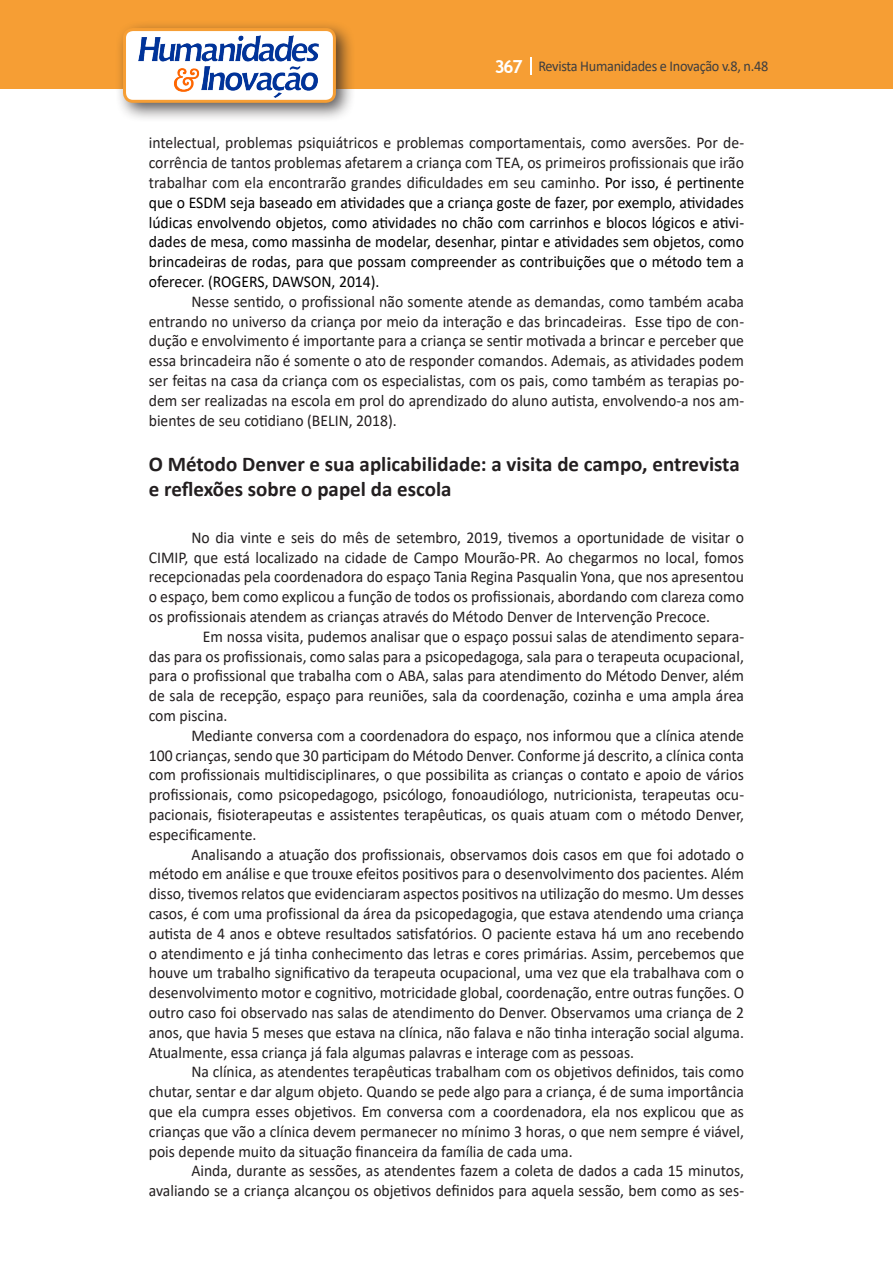
<style>
.page{position:relative;width:893px;height:1263px;background:#fff}
.page>*{position:absolute;margin:0;border:0;box-sizing:border-box;transform-origin:0 0}
.Titulo_2{font:700 21px/25.2px "Calibri";color:#231f20}
.Texto{font:16.5px/19.8px "Calibri";color:#231f20;text-align:justify;scale:.95 1}
.Texto-2{font:16.5px/19.8px "Calibri";color:#000;text-align:justify;scale:.95 1}
.t1{font:15px "Calibri";letter-spacing:-.02em;color:#3e3e3f;scale:.95 1}
.s1{font-family:"Trebuchet MS";font-weight:700;font-size:18px;color:#fff}
.s2{color:#231f20}
</style>
<div class="page">
<div style="left:0;top:0;width:893px;height:88px;background:#f69e34"></div>
<svg style="left:530px;top:57px;width:2px;height:18px"></svg>
<div style="left:115px;top:20px;width:241px;height:103px;background:#231f20;opacity:.75"></div>
<div style="left:125px;top:30px;width:209px;height:71px;background:#fff;border-radius:9px"></div>
<img style="left:138px;top:35px;width:181px;height:62px">
<div style="left:123px;top:28px;width:213px;height:75px;border:3px solid #f69e34;border-radius:9px"></div>
<p class="t1" style="left:495px;top:56px;width:290px"><span class="s1">367</span> Revista Humanidades e Inovação v.8, n.48</p>
<p class="Texto-2" style="left:149px;top:133px;width:628px"><span class="s2">intelectual, problemas psiquiátricos e problemas comportamentais, como aversões. Por de&shy;corrência de tantos problemas afetarem a criança com TEA, os primeiros profissionais que irão trabalhar com ela encontrarão grandes dificuldades em seu caminho</span>. Por isso, é pertinente que o ESDM seja baseado em atividades que a criança goste de fazer, por exemplo, atividades lúdicas envolvendo objetos, como atividades no chão com carrinhos e blocos lógicos e ativi&shy;dades de mesa, como massinha de modelar, desenhar, pintar e atividades sem objetos, como brincadeiras de rodas, para que possam compreender as contribuições que o método tem a oferecer. (ROGERS, DAWSON, 2014).</p>
<p class="Texto" style="left:149px;top:291px;width:628px;text-indent:43px">Nesse sentido, o profissional não somente atende as demandas, como também acaba entrando no universo da criança por meio da interação e das brincadeiras. Esse tipo de con&shy;dução e envolvimento é importante para a criança se sentir motivada a brincar e perceber que essa brincadeira não é somente o ato de responder comandos. Ademais, as atividades podem ser feitas na casa da criança com os especialistas, com os pais, como também as terapias po&shy;dem ser realizadas na escola em prol do aprendizado do aluno autista, envolvendo-a nos am&shy;bientes de seu cotidiano (BELIN, 2018).</p>
<p class="Titulo_2" style="left:149px;top:451px;width:592px">O Método Denver e sua aplicabilidade: a visita de campo, entrevista e reflexões sobre o papel da escola</p>
<p class="Texto" style="left:149px;top:527px;width:628px;text-indent:43px">No dia vinte e seis do mês de setembro, 2019, tivemos a oportunidade de visitar o CIMIP, que está localizado na cidade de Campo Mourão-PR. Ao chegarmos no local, fomos recepcionadas pela coordenadora do espaço Tania Regina Pasqualin Yona, que nos apresentou o espaço, bem como explicou a função de todos os profissionais, abordando com clareza como os profissionais atendem as crianças através do Método Denver de Intervenção Precoce.</p>
<p class="Texto" style="left:149px;top:626px;width:628px;text-indent:54px">Em nossa visita, pudemos analisar que o espaço possui salas de atendimento separa&shy;das para os profissionais, como salas para a psicopedagoga, sala para o terapeuta ocupacional, para o profissional que trabalha com o ABA, salas para atendimento do Método Denver, além de sala de recepção, espaço para reuniões, sala da coordenação, cozinha e uma ampla área com piscina.</p>
<p class="Texto" style="left:149px;top:725px;width:628px;text-indent:43px">Mediante conversa com a coordenadora do espaço, nos informou que a clínica atende 100 crianças, sendo que 30 participam do Método Denver. Conforme já descrito, a clínica conta com profissionais multidisciplinares, o que possibilita as crianças o contato e apoio de vários profissionais, como psicopedagogo, psicólogo, fonoaudiólogo, nutricionista, terapeutas ocu&shy;pacionais, fisioterapeutas e assistentes terapêuticas, os quais atuam com o método Denver, especificamente.</p>
<p class="Texto" style="left:149px;top:844px;width:628px;text-indent:43px">Analisando a atuação dos profissionais, observamos dois casos em que foi adotado o método em análise e que trouxe efeitos positivos para o desenvolvimento dos pacientes. Além disso, tivemos relatos que evidenciaram aspectos positivos na utilização do mesmo. Um desses casos, é com uma profissional da área da psicopedagogia, que estava atendendo uma criança autista de 4 anos e obteve resultados satisfatórios. O paciente estava há um ano recebendo o atendimento e já tinha conhecimento das letras e cores primárias. Assim, percebemos que houve um trabalho significativo da terapeuta ocupacional, uma vez que ela trabalhava com o desenvolvimento motor e cognitivo, motricidade global, coordenação, entre outras funções. O outro caso foi observado nas salas de atendimento do Denver. Observamos uma criança de 2 anos, que havia 5 meses que estava na clínica, não falava e não tinha interação social alguma.<br>Atualmente, essa criança já fala algumas palavras e interage com as pessoas.</p>
<p class="Texto" style="left:149px;top:1061px;width:628px;text-indent:43px">Na clínica, as atendentes terapêuticas trabalham com os objetivos definidos, tais como chutar, sentar e dar algum objeto. Quando se pede algo para a criança, é de suma importância que ela cumpra esses objetivos. Em conversa com a coordenadora, ela nos explicou que as crianças que vão a clínica devem permanecer no mínimo 3 horas, o que nem sempre é viável, pois depende muito da situação financeira da família de cada uma.</p>
<p class="Texto" style="left:149px;top:1160px;width:628px;text-align:right">Ainda, durante as sessões, as atendentes fazem a coleta de dados a cada 15 minutos, avaliando se a criança alcançou os objetivos definidos para aquela sessão, bem como as ses-</p>
</div>
